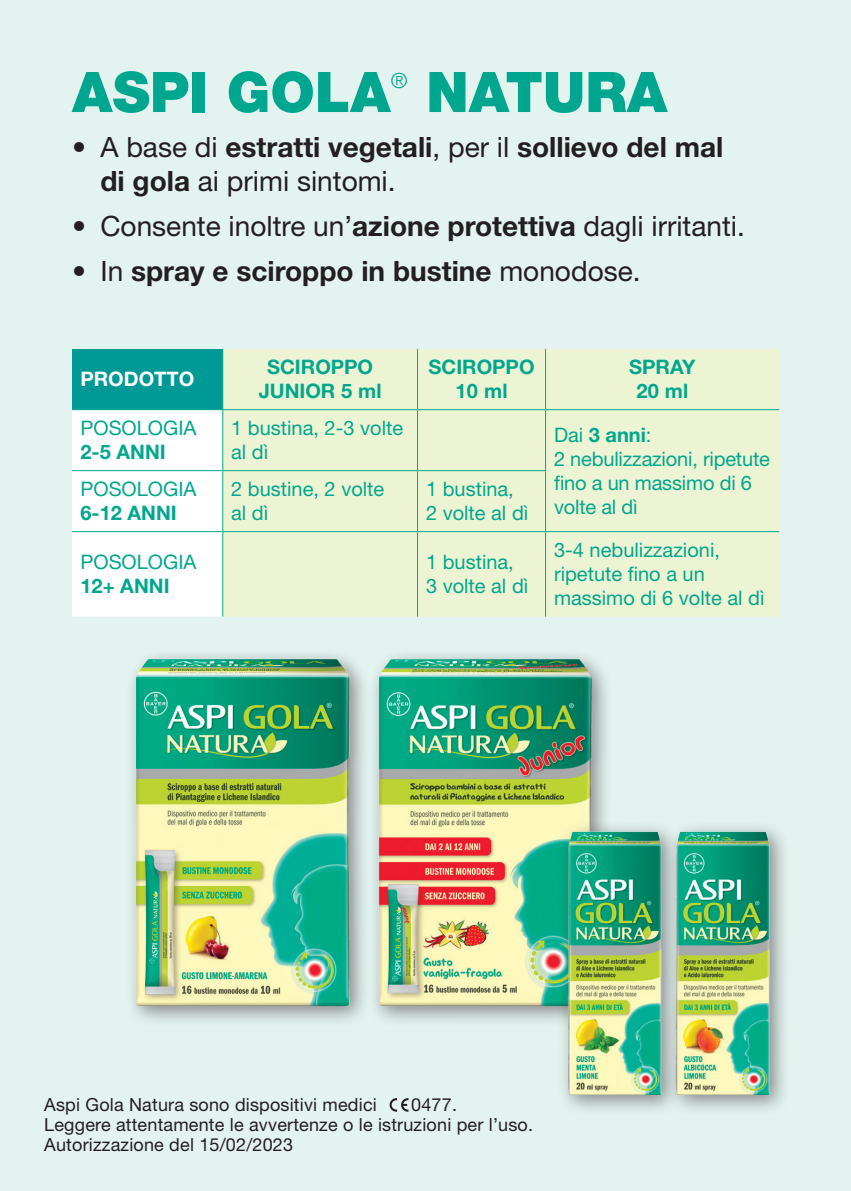
<style>
.page{position:relative;width:851px;height:1191px;background:#fff}
.page>*{position:absolute;margin:0;border:0;box-sizing:border-box;transform-origin:0 0}
.t1{font:900 56px "Helvetica Neue LT Std";color:#00a78e}
.t2{font:700 28px/33.6px "Helvetica Neue LT Std";color:#231f20}
.t3{font:28px "Helvetica Neue LT Std";color:#231f20}
.t4{font:300 21px "Helvetica Neue LT Std";color:#00a78e}
.t5{font:20px/24px "Helvetica Neue LT Std";color:#00a78e}
.t6{font:700 20px/24px "Helvetica Neue LT Std";color:#00a78e;text-align:center}
.t7{font:700 20px "Helvetica Neue LT Std";color:#fff}
.t8{font:18px/20px "Helvetica Neue LT Std";letter-spacing:.01em;color:#231f20}
.s1{font-weight:400}
.s2{font-weight:700}
</style>
<div class="page">
<div style="left:0;top:0;width:850px;height:1191px;background:#e3f3f0"></div>
<div style="left:124px;top:648px;width:247px;height:380px;background:#231f20;opacity:.5"></div>
<img style="left:126px;top:648px;width:230px;height:357px">
<div style="left:367px;top:648px;width:247px;height:380px;background:#231f20;opacity:.5"></div>
<img style="left:369px;top:648px;width:229px;height:357px">
<div style="left:664px;top:820px;width:126px;height:297px;background:#231f20;opacity:.5"></div>
<img style="left:683px;top:825px;width:95px;height:269px">
<div style="left:557px;top:820px;width:126px;height:297px;background:#231f20;opacity:.5"></div>
<svg style="left:389px;top:1098px;width:19px;height:13px"></svg>
<div style="left:72px;top:349px;width:151px;height:61px;background:#009995"></div>
<div style="left:223px;top:349px;width:556px;height:267px;background:#edf4d4"></div>
<div style="left:72px;top:410px;width:150px;height:206px;background:#fff"></div>
<hr style="left:222px;top:349px;width:1px;height:60px;background:#00a78e">
<hr style="left:417px;top:349px;width:1px;height:60px;background:#00a78e">
<hr style="left:545px;top:349px;width:1px;height:60px;background:#00a78e">
<hr style="left:72px;top:409px;width:151px;height:1px;background:#00a78e">
<hr style="left:223px;top:409px;width:194px;height:1px;background:#00a78e">
<hr style="left:222px;top:410px;width:1px;height:60px;background:#00a78e">
<hr style="left:417px;top:409px;width:128px;height:1px;background:#00a78e">
<hr style="left:417px;top:410px;width:1px;height:60px;background:#00a78e">
<hr style="left:545px;top:409px;width:234px;height:1px;background:#00a78e">
<hr style="left:545px;top:410px;width:1px;height:60px;background:#00a78e">
<hr style="left:72px;top:470px;width:151px;height:1px;background:#00a78e">
<hr style="left:223px;top:470px;width:194px;height:1px;background:#00a78e">
<hr style="left:222px;top:471px;width:1px;height:60px;background:#00a78e">
<hr style="left:417px;top:470px;width:129px;height:1px;background:#00a78e">
<hr style="left:417px;top:471px;width:1px;height:60px;background:#00a78e">
<hr style="left:545px;top:471px;width:1px;height:60px;background:#00a78e">
<hr style="left:72px;top:531px;width:151px;height:1px;background:#00a78e">
<hr style="left:223px;top:531px;width:194px;height:1px;background:#00a78e">
<hr style="left:222px;top:532px;width:1px;height:84px;background:#00a78e">
<hr style="left:417px;top:531px;width:128px;height:1px;background:#00a78e">
<hr style="left:417px;top:532px;width:1px;height:84px;background:#00a78e">
<hr style="left:545px;top:531px;width:234px;height:1px;background:#00a78e">
<hr style="left:545px;top:532px;width:1px;height:84px;background:#00a78e">
<p class="t1" style="left:72px;top:59px;width:320px">ASPI GOLA</p>
<p class="t4" style="left:390px;top:68px;width:18px">®</p>
<p class="t1" style="left:426px;top:59px;width:242px">NATURA</p>
<p class="t2" style="left:100px;top:130px;width:624px;text-indent:-28px"><span class="s1">• A base di</span> estratti vegetali<span class="s1">, per il</span> sollievo del mal di gola <span class="s1">ai primi sintomi.</span></p>
<p class="t3" style="left:72px;top:209px;width:674px">• Consente inoltre un’<span class="s2">azione protettiva</span> dagli irritanti.</p>
<p class="t2" style="left:72px;top:253px;width:570px"><span class="s1">• In</span> spray e sciroppo in bustine <span class="s1">monodose.</span></p>
<p class="t7" style="left:80px;top:367px;width:115px">PRODOTTO</p>
<p class="t6" style="left:259px;top:355px;width:124px">SCIROPPO<br>JUNIOR 5 ml</p>
<p class="t6" style="left:428px;top:355px;width:107px">SCIROPPO<br>10 ml</p>
<p class="t6" style="left:629px;top:355px;width:68px">SPRAY</p>
<p class="t6" style="left:636px;top:379px;width:53px">20 ml</p>
<p class="t5" style="left:80px;top:416px;width:117px">POSOLOGIA</p>
<p class="t6" style="left:80px;top:440px;width:87px">2-5 ANNI</p>
<p class="t5" style="left:80px;top:477px;width:117px">POSOLOGIA</p>
<p class="t6" style="left:80px;top:501px;width:98px">6-12 ANNI</p>
<p class="t5" style="left:231px;top:416px;width:173px">1 bustina, 2-3 volte al dì</p>
<p class="t6" style="left:554px;top:422px;width:99px"><span class="s1">Dai</span> 3 anni<span class="s1">:</span></p>
<p class="t5" style="left:554px;top:446px;width:217px">2 nebulizzazioni, ripetute fino a un massimo di 6 volte al dì</p>
<p class="t5" style="left:231px;top:477px;width:155px">2 bustine, 2 volte al dì</p>
<p class="t5" style="left:426px;top:477px;width:104px">1 bustina,<br>2 volte al dì</p>
<p class="t5" style="left:80px;top:550px;width:117px">POSOLOGIA</p>
<p class="t6" style="left:80px;top:573px;width:91px">12+ ANNI</p>
<p class="t5" style="left:426px;top:550px;width:104px">1 bustina,<br>3 volte al dì</p>
<p class="t5" style="left:554px;top:538px;width:212px">3-4 nebulizzazioni, ripetute fino a un massimo di 6 volte al dì</p>
<p class="t8" style="left:44px;top:1094px;width:334px">Aspi Gola Natura sono dispositivi medici</p>
<p class="t8" style="left:44px;top:1094px;width:490px;text-indent:367px">0477.<br>Leggere attentamente le avvertenze o le istruzioni per l’uso.</p>
<p class="t8" style="left:44px;top:1134px;width:250px">Autorizzazione del 15/02/2023</p>
</div>
